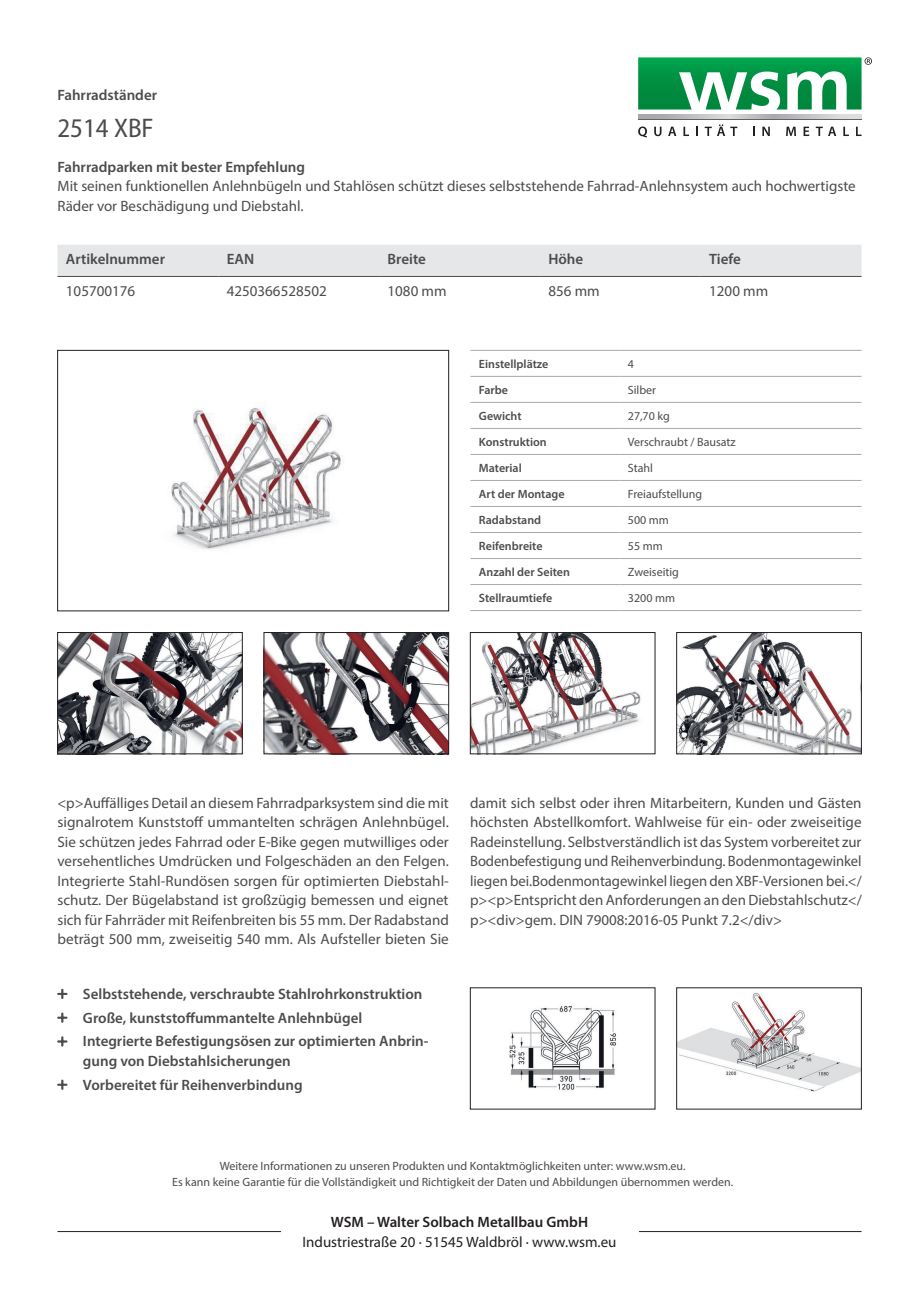
<style>
.page{position:relative;width:919px;height:1289px;background:#fff}
.page>*{position:absolute;margin:0;border:0;box-sizing:border-box;transform-origin:0 0}
.t1{font:semi-condensed 27px "Myriad Pro";color:#4b4c4d}
.t2{font:15px/19.5px "Myriad Pro";color:#4b4c4d;text-align:justify}
.t3{font:600 15px/19.5px "Myriad Pro";color:#4b4c4d}
.t4{font:15px "Myriad Pro";color:#231f20}
.t5{font:600 15px "Myriad Pro";color:#231f20}
.t6{font:12px/16.5px "Myriad Pro";color:#4b4c4d;text-align:center}
.t7{font:600 12px "Myriad Pro";color:#4b4c4d}
</style>
<div class="page">
<img style="left:678px;top:993px;width:181px;height:99px">
<img style="left:509px;top:1005px;width:107px;height:85px">
<hr style="left:470px;top:350px;width:149px;height:1px;background:#a8a9ad">
<hr style="left:619px;top:350px;width:242px;height:1px;background:#a8a9ad">
<hr style="left:470px;top:376px;width:149px;height:1px;background:#a8a9ad">
<hr style="left:619px;top:376px;width:242px;height:1px;background:#a8a9ad">
<hr style="left:470px;top:402px;width:149px;height:1px;background:#a8a9ad">
<hr style="left:619px;top:402px;width:242px;height:1px;background:#a8a9ad">
<hr style="left:470px;top:428px;width:149px;height:1px;background:#a8a9ad">
<hr style="left:619px;top:428px;width:242px;height:1px;background:#a8a9ad">
<hr style="left:470px;top:454px;width:149px;height:1px;background:#a8a9ad">
<hr style="left:619px;top:454px;width:242px;height:1px;background:#a8a9ad">
<hr style="left:470px;top:480px;width:149px;height:1px;background:#a8a9ad">
<hr style="left:619px;top:480px;width:242px;height:1px;background:#a8a9ad">
<hr style="left:470px;top:506px;width:149px;height:1px;background:#a8a9ad">
<hr style="left:619px;top:506px;width:242px;height:1px;background:#a8a9ad">
<hr style="left:470px;top:532px;width:149px;height:1px;background:#a8a9ad">
<hr style="left:619px;top:532px;width:242px;height:1px;background:#a8a9ad">
<hr style="left:470px;top:558px;width:149px;height:1px;background:#a8a9ad">
<hr style="left:619px;top:558px;width:242px;height:1px;background:#a8a9ad">
<hr style="left:470px;top:584px;width:149px;height:1px;background:#a8a9ad">
<hr style="left:619px;top:584px;width:242px;height:1px;background:#a8a9ad">
<hr style="left:470px;top:610px;width:149px;height:1px;background:#a8a9ad">
<hr style="left:619px;top:610px;width:242px;height:1px;background:#a8a9ad">
<img style="left:171px;top:407px;width:172px;height:142px">
<div style="left:57px;top:350px;width:392px;height:261px;border:1px solid #231f20"></div>
<img style="left:59px;top:634px;width:181px;height:118px">
<div style="left:57px;top:632px;width:185px;height:122px;border:1px solid #231f20"></div>
<img style="left:266px;top:634px;width:181px;height:118px">
<div style="left:264px;top:632px;width:185px;height:122px;border:1px solid #231f20"></div>
<img style="left:678px;top:634px;width:181px;height:118px">
<div style="left:676px;top:632px;width:185px;height:122px;border:1px solid #231f20"></div>
<img style="left:472px;top:634px;width:169px;height:118px">
<div style="left:470px;top:632px;width:185px;height:122px;border:1px solid #231f20"></div>
<div style="left:57px;top:245px;width:804px;height:31px;background:#e6e7e9"></div>
<hr style="left:57px;top:276px;width:161px;height:1px;background:#4b4c4d">
<hr style="left:218px;top:276px;width:161px;height:1px;background:#4b4c4d">
<hr style="left:379px;top:276px;width:161px;height:1px;background:#4b4c4d">
<hr style="left:540px;top:276px;width:160px;height:1px;background:#4b4c4d">
<hr style="left:700px;top:276px;width:161px;height:1px;background:#4b4c4d">
<hr style="left:57px;top:1231px;width:804px;height:1px;background:#231f20">
<svg style="left:638px;top:126px;width:9px;height:11px"></svg>
<svg style="left:654px;top:127px;width:7px;height:9px"></svg>
<svg style="left:668px;top:127px;width:8px;height:9px"></svg>
<svg style="left:683px;top:127px;width:6px;height:9px"></svg>
<svg style="left:704px;top:127px;width:7px;height:9px"></svg>
<svg style="left:717px;top:124px;width:20px;height:12px"></svg>
<svg style="left:762px;top:127px;width:7px;height:9px"></svg>
<svg style="left:786px;top:127px;width:10px;height:9px"></svg>
<svg style="left:803px;top:127px;width:6px;height:9px"></svg>
<svg style="left:815px;top:127px;width:7px;height:9px"></svg>
<svg style="left:828px;top:127px;width:8px;height:9px"></svg>
<svg style="left:843px;top:127px;width:5px;height:9px"></svg>
<svg style="left:856px;top:127px;width:5px;height:9px"></svg>
<hr style="left:638px;top:119px;width:223px;height:1px;background:#636366">
<svg style="left:638px;top:114px;width:223px;height:5px"></svg>
<svg style="left:638px;top:57px;width:233px;height:52px"></svg>
<div style="left:281px;top:1215px;width:357px;height:31px;background:#fff"></div>
<p class="t3" style="left:57px;top:85px;width:101px">Fahrradständer</p>
<p class="t1" style="left:57px;top:111px;width:98px">2514 XBF</p>
<p class="t3" style="left:57px;top:157px;width:249px">Fahrradparken mit bester Empfehlung</p>
<p class="t2" style="left:57px;top:176px;width:799px">Mit seinen funktionellen Anlehnbügeln und Stahlösen schützt dieses selbststehende Fahrrad-Anlehnsystem auch hochwertigste<br>Räder vor Beschädigung und Diebstahl.</p>
<p class="t3" style="left:66px;top:249px;width:101px">Artikelnummer</p>
<p class="t3" style="left:227px;top:249px;width:29px">EAN</p>
<p class="t3" style="left:387px;top:249px;width:40px">Breite</p>
<p class="t3" style="left:548px;top:249px;width:36px">Höhe</p>
<p class="t3" style="left:709px;top:249px;width:33px">Tiefe</p>
<p class="t2" style="left:66px;top:281px;width:71px">105700176</p>
<p class="t2" style="left:227px;top:281px;width:102px">4250366528502</p>
<p class="t2" style="left:387px;top:281px;width:60px">1080 mm</p>
<p class="t2" style="left:548px;top:281px;width:53px">856 mm</p>
<p class="t2" style="left:709px;top:281px;width:60px">1200 mm</p>
<p class="t7" style="left:479px;top:356px;width:71px">Einstellplätze</p>
<p class="t6" style="left:627px;top:355px;width:8px">4</p>
<p class="t7" style="left:479px;top:382px;width:31px">Farbe</p>
<p class="t6" style="left:627px;top:381px;width:30px">Silber</p>
<p class="t7" style="left:479px;top:408px;width:44px">Gewicht</p>
<p class="t6" style="left:627px;top:407px;width:43px">27,70 kg</p>
<p class="t7" style="left:479px;top:434px;width:69px">Konstruktion</p>
<p class="t6" style="left:627px;top:433px;width:109px">Verschraubt / Bausatz</p>
<p class="t7" style="left:479px;top:460px;width:44px">Material</p>
<p class="t6" style="left:627px;top:459px;width:27px">Stahl</p>
<p class="t7" style="left:479px;top:486px;width:87px">Art der Montage</p>
<p class="t6" style="left:627px;top:485px;width:76px">Freiaufstellung</p>
<p class="t7" style="left:479px;top:512px;width:64px">Radabstand</p>
<p class="t6" style="left:627px;top:511px;width:43px">500 mm</p>
<p class="t7" style="left:479px;top:538px;width:65px">Reifenbreite</p>
<p class="t6" style="left:627px;top:537px;width:36px">55 mm</p>
<p class="t7" style="left:479px;top:564px;width:93px">Anzahl der Seiten</p>
<p class="t6" style="left:627px;top:563px;width:53px">Zweiseitig</p>
<p class="t7" style="left:479px;top:590px;width:75px">Stellraumtiefe</p>
<p class="t6" style="left:627px;top:589px;width:49px">3200 mm</p>
<p class="t2" style="left:57px;top:792px;width:393px">&lt;p&gt;Auffälliges Detail an diesem Fahrradparksystem sind die mit signalrotem Kunststoff ummantelten schrägen Anlehnbügel.<br>Sie schützen jedes Fahrrad oder E-Bike gegen mutwilliges oder versehentliches Umdrücken und Folgeschäden an den Felgen.<br>Integrierte Stahl-Rundösen sorgen für optimierten Diebstahl&shy;schutz. Der Bügelabstand ist großzügig bemessen und eignet sich für Fahrräder mit Reifenbreiten bis 55 mm. Der Radabstand beträgt 500 mm, zweiseitig 540 mm. Als Aufsteller bieten Sie</p>
<p class="t2" style="left:470px;top:792px;width:393px">damit sich selbst oder ihren Mitarbeitern, Kunden und Gästen höchsten Abstellkomfort. Wahlweise für ein- oder zweiseitige Radeinstellung. Selbstverständlich ist das System vorbereitet zur Bodenbefestigung und Reihenverbindung. Bodenmontagewinkel liegen bei.Bodenmontagewinkel liegen den XBF-Versionen bei.&lt;/ p&gt;&lt;p&gt;Entspricht den Anforderungen an den Diebstahlschutz&lt;/ p&gt;&lt;div&gt;gem. DIN 79008:2016-05 Punkt 7.2&lt;/div&gt;</p>
<p class="t3" style="left:83px;top:983px;width:341px">Selbststehende, verschraubte Stahlrohrkonstruktion</p>
<p class="t3" style="left:83px;top:1007px;width:281px">Große, kunststoffummantelte Anlehnbügel</p>
<p class="t3" style="left:83px;top:1031px;width:347px">Integrierte Befestigungsösen zur optimierten Anbrin&shy;gung von Diebstahlsicherungen</p>
<p class="t3" style="left:83px;top:1074px;width:221px">Vorbereitet für Reihenverbindung</p>
<p class="t6" style="left:172px;top:1157px;width:562px">Weitere Informationen zu unseren Produkten und Kontaktmöglichkeiten unter: www.wsm.eu.<br>Es kann keine Garantie für die Vollständigkeit und Richtigkeit der Daten und Abbildungen übernommen werden.</p>
<p class="t5" style="left:331px;top:1212px;width:259px">WSM – Walter Solbach Metallbau GmbH</p>
<p class="t4" style="left:302px;top:1232px;width:315px">Industriestraße 20 · 51545 Waldbröl · www.wsm.eu</p>
</div>
